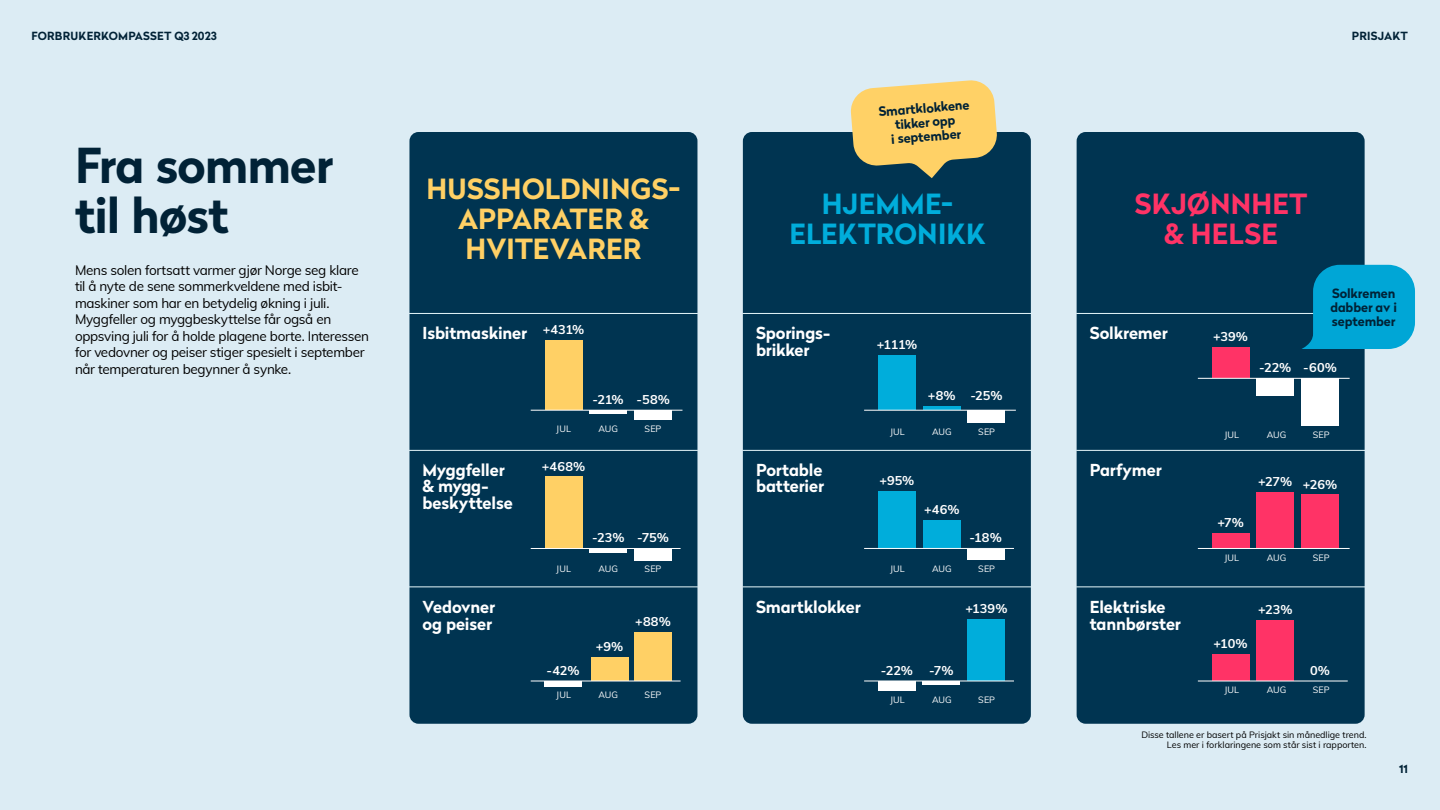
<style>
.page{position:relative;width:1440px;height:810px;background:#dcecf4}
.page>*{position:absolute;margin:0;border:0;box-sizing:border-box;transform-origin:0 0}
.Stora_rubriker{font:700 48px "Radikal";letter-spacing:-.02em;color:#012236}
.Mellanrubrik{font:700 27.75px/30px "Radikal";letter-spacing:.005em;color:#ffd065;text-align:center}
.Mellanrubrik-2{font:700 27.75px "Radikal";letter-spacing:.01em;color:#00addb}
.Mellanrubrik-3{font:700 27.75px "Radikal";letter-spacing:.01em;color:#f36}
.Mellanrubrik-4{font:700 16.5px/16.5px "Radikal";letter-spacing:-.01em;color:#fff}
.Brödtext{font:13.5px/16.5px "Muli";letter-spacing:-.025em;color:#000}
.Brödtext-2{font:700 12.75px "Muli";letter-spacing:.005em;color:#fff}
.Stora_rubriker-2{font:700 12.75px/14.2px "Radikal";letter-spacing:-.005em;color:#012236;text-align:center}
.t1{font:700 11.25px "Radikal";letter-spacing:.02em;color:#012236}
.Bildtext{font:9px "Muli";color:#000}
.Brödtext-3{font:9px "Muli";letter-spacing:.005em;color:#fff}
</style>
<div class="page">
<div style="left:409px;top:132px;width:288px;height:592px;background:#003451;border-radius:9px"></div>
<hr style="left:409px;top:450px;width:289px;height:1px;background:#e6f7fb">
<hr style="left:409px;top:313px;width:289px;height:1px;background:#e6f7fb">
<hr style="left:409px;top:586px;width:289px;height:1px;background:#e6f7fb">
<div style="left:545px;top:340px;width:37px;height:70px;background:#ffd065"></div>
<hr style="left:590px;top:411px;width:37px;height:3px;background:#fff">
<div style="left:634px;top:411px;width:38px;height:9px;background:#fff"></div>
<hr style="left:531px;top:410px;width:151px;height:1px;background:#fff">
<hr style="left:590px;top:549px;width:37px;height:3px;background:#fff">
<div style="left:634px;top:549px;width:38px;height:11px;background:#fff"></div>
<div style="left:545px;top:477px;width:37px;height:71px;background:#ffd065"></div>
<hr style="left:531px;top:548px;width:150px;height:1px;background:#fff">
<div style="left:634px;top:632px;width:38px;height:49px;background:#ffd065"></div>
<div style="left:591px;top:657px;width:37px;height:24px;background:#ffd065"></div>
<div style="left:544px;top:681px;width:38px;height:5px;background:#fff"></div>
<hr style="left:531px;top:681px;width:150px;height:1px;background:#fff">
<div style="left:743px;top:132px;width:288px;height:592px;background:#003451;border-radius:9px"></div>
<hr style="left:742px;top:450px;width:289px;height:1px;background:#e6f7fb">
<hr style="left:742px;top:313px;width:289px;height:1px;background:#e6f7fb">
<hr style="left:742px;top:586px;width:289px;height:1px;background:#e6f7fb">
<div style="left:923px;top:520px;width:37px;height:28px;background:#00addb"></div>
<div style="left:878px;top:491px;width:38px;height:57px;background:#00addb"></div>
<div style="left:968px;top:549px;width:37px;height:11px;background:#fff"></div>
<hr style="left:864px;top:548px;width:150px;height:1px;background:#fff">
<div style="left:968px;top:619px;width:37px;height:62px;background:#00addb"></div>
<div style="left:878px;top:681px;width:38px;height:10px;background:#fff"></div>
<hr style="left:923px;top:681px;width:37px;height:3px;background:#fff">
<hr style="left:864px;top:681px;width:150px;height:1px;background:#fff">
<div style="left:1077px;top:132px;width:288px;height:592px;background:#003451;border-radius:9px"></div>
<hr style="left:1076px;top:450px;width:289px;height:1px;background:#e6f7fb">
<hr style="left:1076px;top:313px;width:289px;height:1px;background:#e6f7fb">
<hr style="left:1076px;top:586px;width:289px;height:1px;background:#e6f7fb">
<div style="left:1257px;top:379px;width:37px;height:17px;background:#fff"></div>
<div style="left:1212px;top:347px;width:37px;height:31px;background:#f36"></div>
<div style="left:1301px;top:379px;width:38px;height:47px;background:#fff"></div>
<hr style="left:1198px;top:378px;width:152px;height:1px;background:#fff">
<div style="left:1257px;top:492px;width:37px;height:56px;background:#f36"></div>
<div style="left:1212px;top:534px;width:37px;height:14px;background:#f36"></div>
<div style="left:1301px;top:495px;width:38px;height:53px;background:#f36"></div>
<hr style="left:1198px;top:548px;width:152px;height:1px;background:#fff">
<div style="left:1257px;top:620px;width:37px;height:61px;background:#f36"></div>
<div style="left:1212px;top:654px;width:37px;height:27px;background:#f36"></div>
<hr style="left:1198px;top:681px;width:150px;height:1px;background:#fff">
<svg style="left:850px;top:80px;width:147px;height:98px"></svg>
<svg style="left:923px;top:406px;width:37px;height:4px"></svg>
<div style="left:878px;top:356px;width:38px;height:54px;background:#00addb"></div>
<div style="left:968px;top:411px;width:37px;height:12px;background:#fff"></div>
<hr style="left:864px;top:410px;width:152px;height:1px;background:#fff">
<svg style="left:1302px;top:265px;width:113px;height:84px;background:#079cc8"></svg>
<p class="t1" style="left:31px;top:28px;width:187px">FORBRUKERKOMPASSET Q3 2023</p>
<p class="t1" style="left:1352px;top:28px;width:58px">PRISJAKT</p>
<p class="Stora_rubriker" style="left:75px;top:130px;width:260px">Fra sommer</p>
<p class="Stora_rubriker" style="left:75px;top:181px;width:155px">til høst</p>
<p class="Brödtext" style="left:75px;top:261px;width:285px">Mens solen fortsatt varmer gjør Norge seg klare</p>
<p class="Brödtext" style="left:75px;top:278px;width:269px">til å nyte de sene sommerkveldene med isbit-</p>
<p class="Brödtext" style="left:75px;top:294px;width:296px">maskiner som har en betydelig økning i juli.<br>Myggfeller og myggbeskyttelse får også en oppsving juli for å holde plagene borte. Interessen for vedovner og peiser stiger spesielt i september når temperaturen begynner å synke.</p>
<p class="Stora_rubriker-2" style="left:878px;top:104px;width:93px;rotate:-4deg">Smartklokkene</p>
<p class="Stora_rubriker-2" style="left:890px;top:118px;width:72px;rotate:-4deg">tikker opp<br>i september</p>
<p class="Mellanrubrik" style="left:426px;top:173px;width:256px">HUSSHOLDNINGS-<br>APPARATER &amp;</p>
<p class="Mellanrubrik" style="left:466px;top:233px;width:177px">HVITEVARER</p>
<p class="Mellanrubrik-2" style="left:822px;top:184px;width:133px">HJEMME-</p>
<p class="Mellanrubrik-2" style="left:789px;top:214px;width:198px">ELEKTRONIKK</p>
<p class="Mellanrubrik-3" style="left:1135px;top:184px;width:174px">SKJØNNHET</p>
<p class="Mellanrubrik-3" style="left:1164px;top:214px;width:115px">&amp; HELSE</p>
<p class="Mellanrubrik-4" style="left:423px;top:325px;width:106px">Isbitmaskiner</p>
<p class="Brödtext-2" style="left:543px;top:320px;width:43px">+431%</p>
<p class="Mellanrubrik-4" style="left:756px;top:325px;width:76px">Sporings-</p>
<p class="Mellanrubrik-4" style="left:756px;top:341px;width:55px">brikker</p>
<p class="Brödtext-2" style="left:877px;top:335px;width:42px">+111%</p>
<p class="Mellanrubrik-4" style="left:1090px;top:325px;width:80px">Solkremer</p>
<p class="Brödtext-2" style="left:1213px;top:327px;width:36px">+39%</p>
<p class="Stora_rubriker-2" style="left:1332px;top:286px;width:65px">Solkremen</p>
<p class="Stora_rubriker-2" style="left:1330px;top:300px;width:68px">dabber av i</p>
<p class="Stora_rubriker-2" style="left:1332px;top:314px;width:65px">september</p>
<p class="Brödtext-2" style="left:1259px;top:358px;width:34px">-22%</p>
<p class="Brödtext-2" style="left:1303px;top:358px;width:35px">-60%</p>
<p class="Brödtext-2" style="left:593px;top:390px;width:33px">-21%</p>
<p class="Brödtext-2" style="left:637px;top:390px;width:35px">-58%</p>
<p class="Brödtext-2" style="left:928px;top:386px;width:29px">+8%</p>
<p class="Brödtext-2" style="left:970px;top:386px;width:34px">-25%</p>
<p class="Mellanrubrik-4" style="left:423px;top:461px;width:84px">Myggfeller</p>
<p class="Mellanrubrik-4" style="left:423px;top:478px;width:92px">&amp; mygg&shy;beskyttelse</p>
<p class="Mellanrubrik-4" style="left:423px;top:599px;width:74px">Vedovner og peiser</p>
<p class="Brödtext-3" style="left:556px;top:422px;width:16px">JUL</p>
<p class="Brödtext-3" style="left:599px;top:422px;width:21px">AUG</p>
<p class="Brödtext-3" style="left:645px;top:422px;width:18px">SEP</p>
<p class="Brödtext-3" style="left:890px;top:425px;width:16px">JUL</p>
<p class="Brödtext-3" style="left:932px;top:425px;width:21px">AUG</p>
<p class="Brödtext-3" style="left:978px;top:425px;width:18px">SEP</p>
<p class="Brödtext-3" style="left:1225px;top:428px;width:16px">JUL</p>
<p class="Brödtext-3" style="left:1267px;top:428px;width:21px">AUG</p>
<p class="Brödtext-3" style="left:1313px;top:428px;width:18px">SEP</p>
<p class="Brödtext-2" style="left:542px;top:457px;width:45px">+468%</p>
<p class="Brödtext-2" style="left:592px;top:528px;width:34px">-23%</p>
<p class="Brödtext-2" style="left:637px;top:528px;width:33px">-75%</p>
<p class="Mellanrubrik-4" style="left:756px;top:461px;width:68px">Portable</p>
<p class="Mellanrubrik-4" style="left:756px;top:478px;width:70px">batterier</p>
<p class="Brödtext-2" style="left:880px;top:471px;width:36px">+95%</p>
<p class="Brödtext-2" style="left:924px;top:501px;width:37px">+46%</p>
<p class="Brödtext-2" style="left:970px;top:528px;width:34px">-18%</p>
<p class="Brödtext-3" style="left:556px;top:563px;width:16px">JUL</p>
<p class="Brödtext-3" style="left:599px;top:563px;width:21px">AUG</p>
<p class="Brödtext-3" style="left:645px;top:563px;width:18px">SEP</p>
<p class="Brödtext-3" style="left:890px;top:562px;width:16px">JUL</p>
<p class="Brödtext-3" style="left:932px;top:562px;width:21px">AUG</p>
<p class="Brödtext-3" style="left:978px;top:562px;width:18px">SEP</p>
<p class="Brödtext-2" style="left:547px;top:661px;width:35px">-42%</p>
<p class="Brödtext-2" style="left:596px;top:637px;width:29px">+9%</p>
<p class="Brödtext-2" style="left:635px;top:612px;width:37px">+88%</p>
<p class="Brödtext-3" style="left:556px;top:689px;width:16px">JUL</p>
<p class="Brödtext-3" style="left:599px;top:689px;width:21px">AUG</p>
<p class="Brödtext-3" style="left:645px;top:689px;width:18px">SEP</p>
<p class="Mellanrubrik-4" style="left:756px;top:599px;width:106px">Smartklokker</p>
<p class="Brödtext-2" style="left:965px;top:599px;width:44px">+139%</p>
<p class="Brödtext-2" style="left:881px;top:661px;width:34px">-22%</p>
<p class="Brödtext-2" style="left:929px;top:661px;width:26px">-7%</p>
<p class="Brödtext-3" style="left:890px;top:693px;width:16px">JUL</p>
<p class="Brödtext-3" style="left:932px;top:693px;width:21px">AUG</p>
<p class="Brödtext-3" style="left:978px;top:693px;width:18px">SEP</p>
<p class="Mellanrubrik-4" style="left:1090px;top:461px;width:74px">Parfymer</p>
<p class="Mellanrubrik-4" style="left:1090px;top:599px;width:93px">Elektriske tannbørster</p>
<p class="Brödtext-2" style="left:1217px;top:513px;width:28px">+7%</p>
<p class="Brödtext-2" style="left:1258px;top:473px;width:36px">+27%</p>
<p class="Brödtext-2" style="left:1303px;top:475px;width:36px">+26%</p>
<p class="Brödtext-3" style="left:1225px;top:551px;width:16px">JUL</p>
<p class="Brödtext-3" style="left:1267px;top:551px;width:21px">AUG</p>
<p class="Brödtext-3" style="left:1313px;top:551px;width:18px">SEP</p>
<p class="Brödtext-2" style="left:1214px;top:635px;width:36px">+10%</p>
<p class="Brödtext-2" style="left:1258px;top:600px;width:36px">+23%</p>
<p class="Brödtext-2" style="left:1310px;top:661px;width:21px">0%</p>
<p class="Brödtext-3" style="left:1225px;top:684px;width:16px">JUL</p>
<p class="Brödtext-3" style="left:1267px;top:684px;width:21px">AUG</p>
<p class="Brödtext-3" style="left:1313px;top:684px;width:18px">SEP</p>
<p class="Bildtext" style="left:1141px;top:728px;width:227px">Disse tallene er basert på Prisjakt sin månedlige trend.</p>
<p class="Bildtext" style="left:1167px;top:738px;width:201px">Les mer i forklaringene som står sist i rapporten.</p>
<p class="t1" style="left:1399px;top:761px;width:10px">11</p>
</div>
